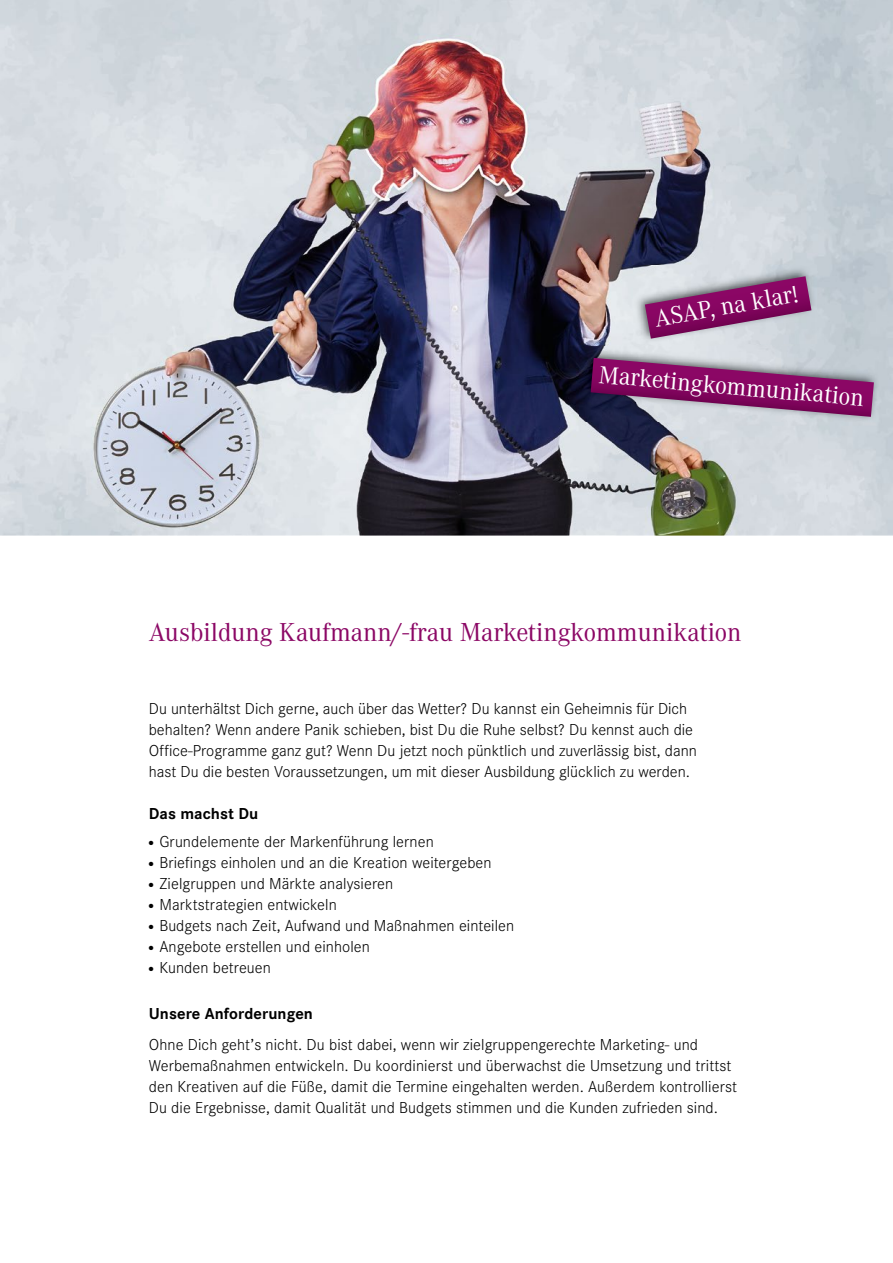
<style>
.page{position:relative;width:893px;height:1263px;background:#fff}
.page>*{position:absolute;margin:0;border:0;box-sizing:border-box;transform-origin:0 0}
.t1{font:27px "Corporate A";color:#8b0765}
.t2{font:25.5px "Corporate A";color:#fff}
.t3{font:300 16.5px/21px "Corporate S";letter-spacing:.005em;color:#000}
.t4{font:700 16.5px "Corporate S";letter-spacing:.005em;color:#000}
</style>
<div class="page">
<img style="left:0;top:0;width:893px;height:536px">
<img style="left:634px;top:265px;width:182px;height:79px">
<svg style="left:645px;top:276px;width:166px;height:63px;background:#a15f92"></svg>
<img style="left:580px;top:347px;width:299px;height:75px">
<svg style="left:591px;top:358px;width:283px;height:59px;background:#914982"></svg>
<h2 class="t2" style="left:651px;top:302px;width:147px;rotate:-10deg">ASAP, na klar!</h2>
<h2 class="t2" style="left:600px;top:357px;width:268px;rotate:5deg">Marketingkommunikation</h2>
<h1 class="t1" style="left:149px;top:613px;width:594px">Ausbildung Kaufmann/-frau Marketingkommunikation</h1>
<p class="t3" style="left:149px;top:697px;width:549px">Du unterhältst Dich gerne, auch über das Wetter? Du kannst ein Geheimnis für Dich behalten? Wenn andere Panik schieben, bist Du die Ruhe selbst? Du kennst auch die Office-Programme ganz gut? Wenn Du jetzt noch pünktlich und zuverlässig bist, dann hast Du die besten Voraussetzungen, um mit dieser Ausbildung glücklich zu werden.</p>
<p class="t4" style="left:149px;top:802px;width:111px">Das machst Du</p>
<p class="t3" style="left:149px;top:830px;width:286px">● Grundelemente der Markenführung lernen</p>
<p class="t3" style="left:149px;top:851px;width:344px">● Briefings einholen und an die Kreation weitergeben</p>
<p class="t3" style="left:149px;top:872px;width:246px">● Zielgruppen und Märkte analysieren</p>
<p class="t3" style="left:149px;top:893px;width:189px">● Marktstrategien entwickeln</p>
<p class="t3" style="left:149px;top:914px;width:367px">● Budgets nach Zeit, Aufwand und Maßnahmen einteilen</p>
<p class="t3" style="left:149px;top:935px;width:223px">● Angebote erstellen und einholen</p>
<p class="t3" style="left:149px;top:956px;width:124px">● Kunden betreuen</p>
<p class="t4" style="left:149px;top:1002px;width:166px">Unsere Anforderungen</p>
<p class="t3" style="left:149px;top:1033px;width:590px">Ohne Dich geht’s nicht. Du bist dabei, wenn wir zielgruppengerechte Marketing- und Werbemaßnahmen entwickeln. Du koordinierst und überwachst die Umsetzung und trittst den Kreativen auf die Füße, damit die Termine eingehalten werden. Außerdem kontrollierst Du die Ergebnisse, damit Qualität und Budgets stimmen und die Kunden zufrieden sind.</p>
</div>
